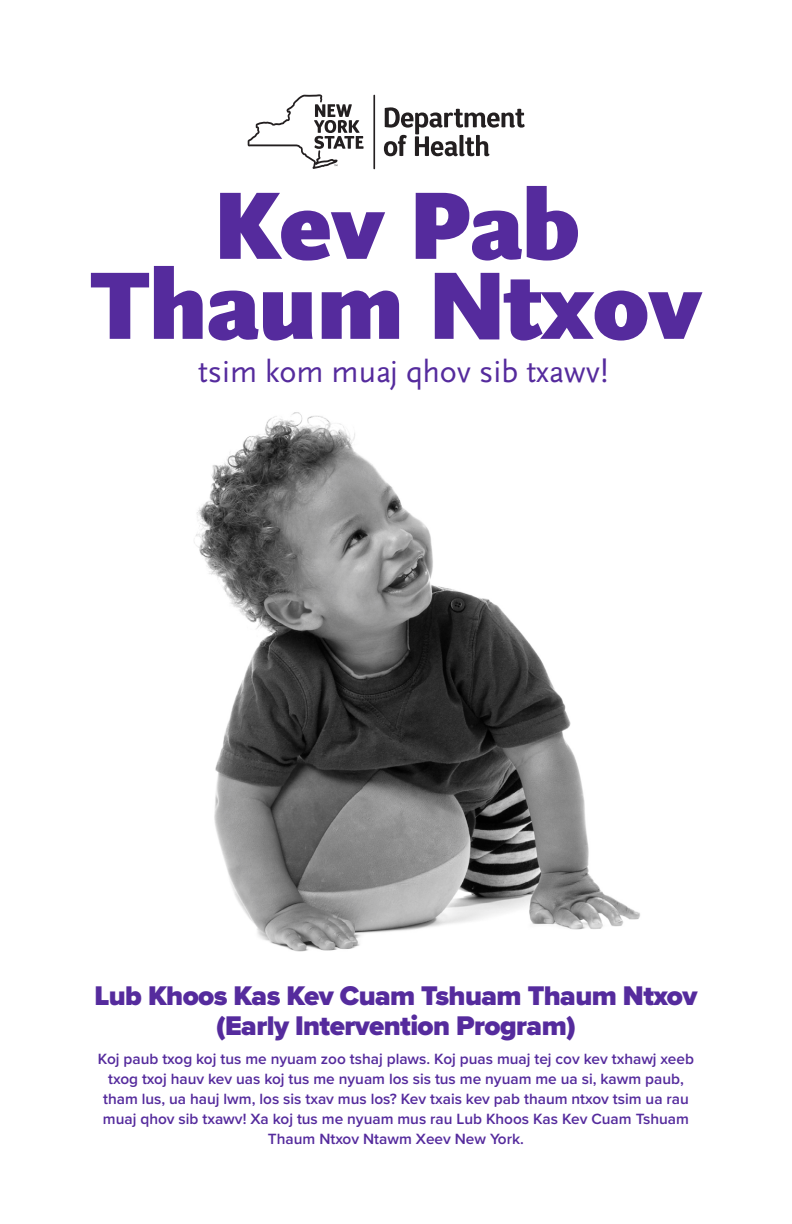
<style>
.page{position:relative;width:792px;height:1224px;background:#fff}
.page>*{position:absolute;margin:0;border:0;box-sizing:border-box;transform-origin:0 0}
.t1{font:900 100px/80px "Scala Sans Pro";letter-spacing:-.01em;color:#552b9d;text-align:center}
.t2{font:32px "Scala Sans Pro";color:#552b9d}
.t3{font:900 28px/30px "Proxima Nova";letter-spacing:-.02em;color:#552b9d;text-align:center}
.t4{font:600 15.4px/20px "Proxima Nova";color:#552b9d;text-align:center}
</style>
<div class="page">
<svg style="left:384px;top:107px;width:141px;height:49px"></svg>
<hr style="left:373px;top:95px;width:2px;height:74px;background:#231f20">
<svg style="left:248px;top:94px;width:116px;height:75px"></svg>
<img style="left:194px;top:412px;width:446px;height:540px">
<p class="t1" style="left:90px;top:187px;width:613px">Kev Pab<br>Thaum Ntxov</p>
<p class="t2" style="left:198px;top:353px;width:412px">tsim kom muaj qhov sib txawv!</p>
<p class="t3" style="left:94px;top:981px;width:605px">Lub Khoos Kas Kev Cuam Tshuam Thaum Ntxov (Early Intervention Program)</p>
<p class="t4" style="left:98px;top:1049px;width:598px">Koj paub txog koj tus me nyuam zoo tshaj plaws. Koj puas muaj tej cov kev txhawj xeeb txog txoj hauv kev uas koj tus me nyuam los sis tus me nyuam me ua si, kawm paub, tham lus, ua hauj lwm, los sis txav mus los? Kev txais kev pab thaum ntxov tsim ua rau muaj qhov sib txawv! Xa koj tus me nyuam mus rau Lub Khoos Kas Kev Cuam Tshuam Thaum Ntxov Ntawm Xeev New York.</p>
</div>
